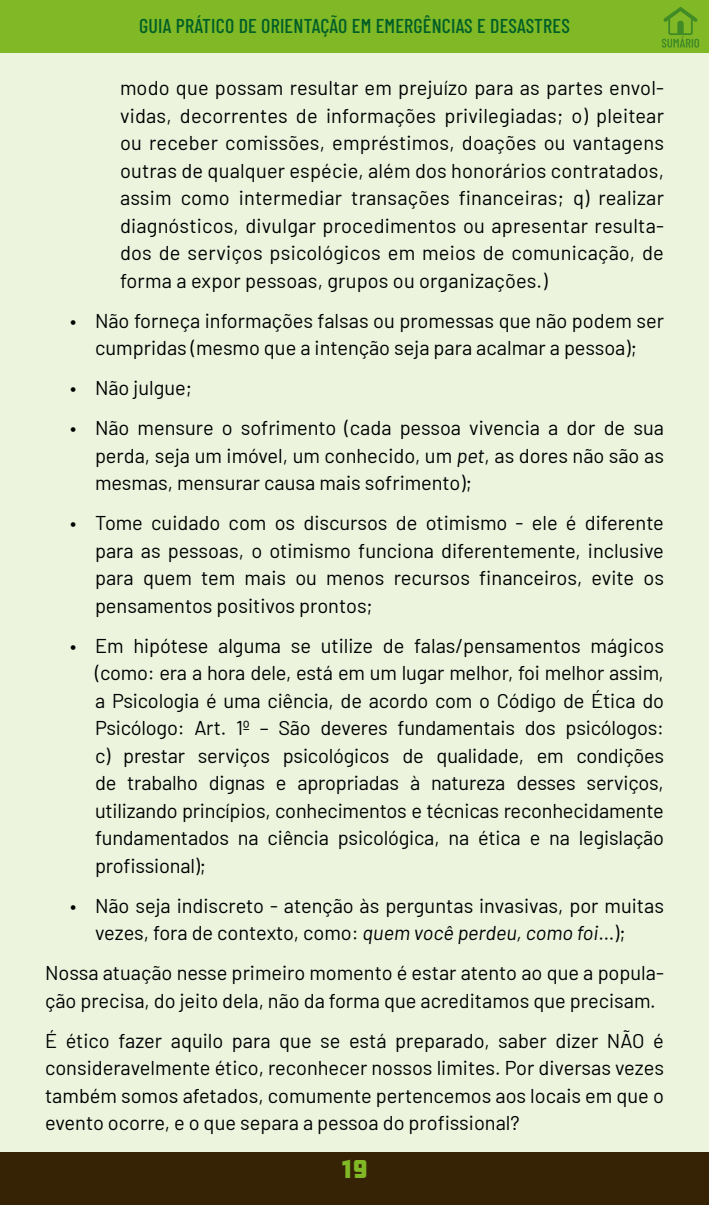
<style>
.page{position:relative;width:709px;height:1205px;background:#fff}
.page>*{position:absolute;margin:0;border:0;box-sizing:border-box;transform-origin:0 0}
.t1{font:22.5px "Amboy";color:#80b826}
.t2{font:20px/27.5px "Barlow";color:#000;text-align:justify}
.t3{font:500 20px "Barlow Condensed";letter-spacing:.01em;color:#005e26}
.s1{font-style:italic}
</style>
<div class="page">
<div style="left:0;top:1152px;width:709px;height:53px;background:#362305"></div>
<div style="left:0;top:0;width:709px;height:52px;background:#80b826"></div>
<div style="left:0;top:52px;width:709px;height:1100px;background:#ecf4de"></div>
<svg style="left:662px;top:7px;width:37px;height:41px"></svg>
<p class="t3" style="left:139px;top:11px;width:432px">GUIA PRÁTICO DE ORIENTAÇÃO EM EMERGÊNCIAS E DESASTRES</p>
<p class="t2" style="left:120px;top:73px;width:545px">modo que possam resultar em prejuízo para as partes envol&shy;vidas, decorrentes de informações privilegiadas; o) pleitear ou receber comissões, empréstimos, doações ou vantagens outras de qualquer espécie, além dos honorários contratados, assim como intermediar transações financeiras; q) realizar diagnósticos, divulgar procedimentos ou apresentar resulta&shy;dos de serviços psicológicos em meios de comunicação, de forma a expor pessoas, grupos ou organizações.)</p>
<p class="t2" style="left:70px;top:305px;width:595px;text-align:center">• Não forneça informações falsas ou promessas que não podem ser cumpridas (mesmo que a intenção seja para acalmar a pessoa);</p>
<p class="t2" style="left:70px;top:373px;width:124px">• Não julgue;</p>
<p class="t2" style="left:95px;top:413px;width:570px;text-indent:-25px">• Não mensure o sofrimento (cada pessoa vivencia a dor de sua perda, seja um imóvel, um conhecido, um <span class="s1">pet</span>, as dores não são as mesmas, mensurar causa mais sofrimento);</p>
<p class="t2" style="left:95px;top:508px;width:570px;text-indent:-25px">• Tome cuidado com os discursos de otimismo - ele é diferente para as pessoas, o otimismo funciona diferentemente, inclusive para quem tem mais ou menos recursos financeiros, evite os pensamentos positivos prontos;</p>
<p class="t2" style="left:95px;top:630px;width:570px;text-indent:-25px">• Em hipótese alguma se utilize de falas/pensamentos mágicos (como: era a hora dele, está em um lugar melhor, foi melhor assim, a Psicologia é uma ciência, de acordo com o Código de Ética do Psicólogo: Art. 1º – São deveres fundamentais dos psicólogos: c) prestar serviços psicológicos de qualidade, em condições de trabalho dignas e apropriadas à natureza desses serviços, utilizando princípios, conhecimentos e técnicas reconhecidamente fundamentados na ciência psicológica, na ética e na legislação profissional);</p>
<p class="t2" style="left:95px;top:890px;width:570px;text-indent:-25px">• Não seja indiscreto - atenção às perguntas invasivas, por muitas vezes, fora de contexto, como: <span class="s1">quem você perdeu, como foi</span>…);</p>
<p class="t2" style="left:45px;top:958px;width:620px">Nossa atuação nesse primeiro momento é estar atento ao que a popula&shy;ção precisa, do jeito dela, não da forma que acreditamos que precisam.</p>
<p class="t2" style="left:45px;top:1025px;width:620px">É ético fazer aquilo para que se está preparado, saber dizer NÃO é consideravelmente ético, reconhecer nossos limites. Por diversas vezes também somos afetados, comumente pertencemos aos locais em que o evento ocorre, e o que separa a pessoa do profissional?</p>
<p class="t1" style="left:342px;top:1157px;width:27px">19</p>
</div>
